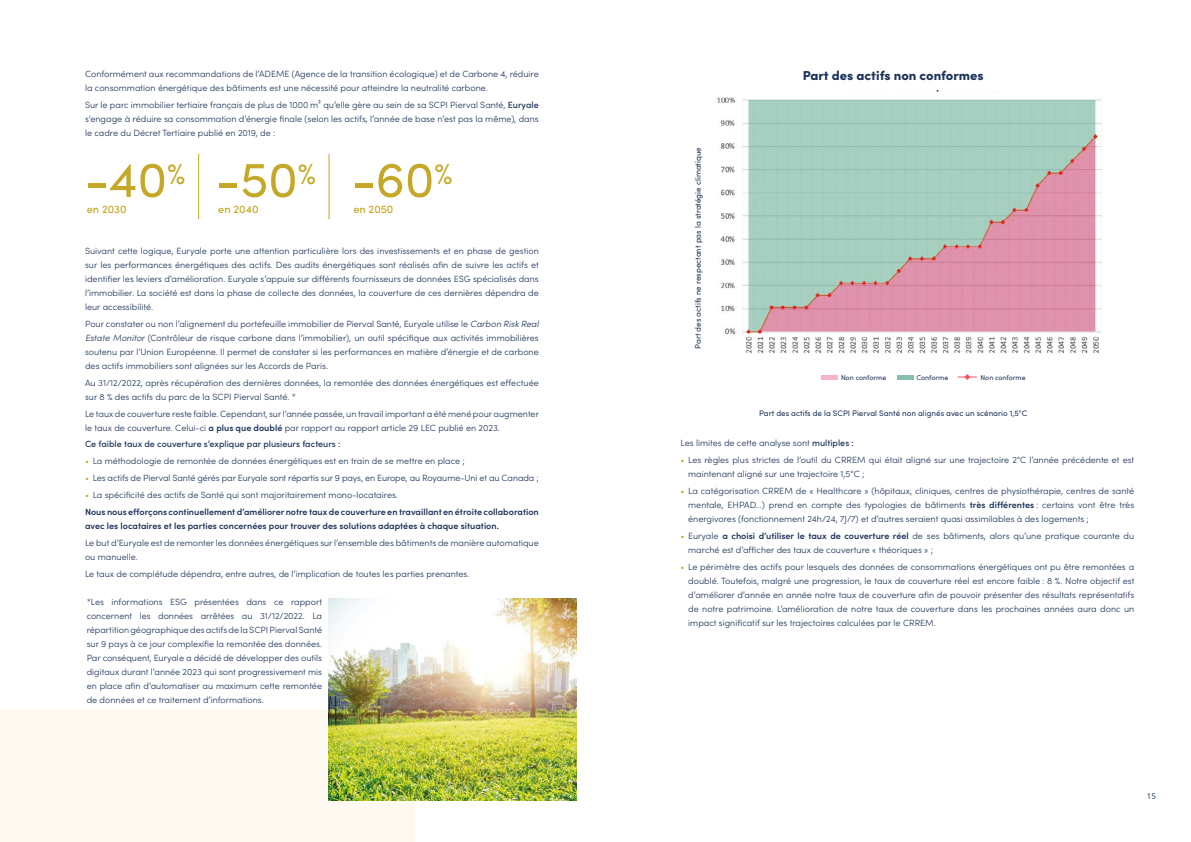
<style>
.page{position:relative;width:1191px;height:842px;background:#fff}
.page>*{position:absolute;margin:0;border:0;box-sizing:border-box;transform-origin:0 0}
.t1{font:50px "Sofia Pro";color:#c5a827}
.t2{font:900 13px "Sofia Pro";color:#1c3258}
.t3{font:500 11px "Sofia Pro";color:#c5a827}
.t4{font:300 9px/14px "Sofia Pro";color:#1c3258}
.t5{font:600 9px/16.8px "Sofia Pro";color:#1c3258}
.t6{font:500 9px "Sofia Pro";color:#1c3258}
.t7{font:8px "Sofia Pro";color:#1c3258}
.t8{font:8px "Open Sans LO";color:#1c3258}
.t9{font:7px "Sofia Pro";color:#1c3258}
.s1{font-weight:500}
.s2{font-style:italic}
.s3{font-weight:600}
.s4{color:#c5a827}
.s5{font-weight:300;color:#c5a827}
.s6{font-weight:300}
</style>
<div class="page">
<hr style="left:198px;top:154px;width:1px;height:65px;background:#c5a827">
<hr style="left:329px;top:154px;width:1px;height:65px;background:#c5a827">
<img style="left:717px;top:91px;width:385px;height:262px">
<div style="left:0;top:709px;width:414px;height:133px;background:#fefaf2"></div>
<img style="left:329px;top:598px;width:248px;height:203px">
<hr style="left:821px;top:375px;width:17px;height:4px;background:#f5b3cd">
<hr style="left:896px;top:375px;width:17px;height:4px;background:#87bfaa">
<svg style="left:957px;top:374px;width:20px;height:6px"></svg>
<p class="t4" style="left:85px;top:67px;width:455px">Conformément aux recommandations de l’ADEME (Agence de la transition écologique) et de Carbone 4, réduire la consommation énergétique des bâtiments est une nécessité pour atteindre la neutralité carbone.</p>
<p class="t4" style="left:85px;top:98px;width:455px;text-align:justify">Sur le parc immobilier tertiaire français de plus de 1000 m² qu’elle gère au sein de sa SCPI Pierval Santé, <span class="s1">Euryale </span>s’engage à réduire sa consommation d’énergie finale (selon les actifs, l’année de base n’est pas la même), dans le cadre du Décret Tertiaire publié en 2019, de :</p>
<h1 class="t1" style="left:85px;top:143px;width:369px">-40<sup>%</sup> -50<sup>%</sup> -60<sup>%</sup></h1>
<p class="t3" style="left:87px;top:201px;width:41px">en 2030</p>
<p class="t3" style="left:218px;top:201px;width:42px">en 2040</p>
<p class="t3" style="left:353px;top:201px;width:42px">en 2050</p>
<p class="t4" style="left:85px;top:243px;width:455px;text-align:justify">Suivant cette logique, Euryale porte une attention particulière lors des investissements et en phase de gestion sur les performances énergétiques des actifs. Des audits énergétiques sont réalisés afin de suivre les actifs et identifier les leviers d’amélioration. Euryale s’appuie sur différents fournisseurs de données ESG spécialisés dans l’immobilier. La société est dans la phase de collecte des données, la couverture de ces dernières dépendra de leur accessibilité.</p>
<p class="t4" style="left:85px;top:316px;width:455px;text-align:justify">Pour constater ou non l’alignement du portefeuille immobilier de Pierval Santé, Euryale utilise le <span class="s2">Carbon Risk Real Estate Monitor</span> (Contrôleur de risque carbone dans l’immobilier), un outil spécifique aux activités immobilières soutenu par l’Union Européenne. Il permet de constater si les performances en matière d’énergie et de carbone des actifs immobiliers sont alignées sur les Accords de Paris.</p>
<p class="t4" style="left:85px;top:375px;width:455px">Au 31/12/2022, après récupération des dernières données, la remontée des données énergétiques est effectuée sur 8 % des actifs du parc de la SCPI Pierval Santé. *</p>
<p class="t4" style="left:85px;top:406px;width:455px">Le taux de couverture reste faible. Cependant, sur l’année passée, un travail important a été mené pour augmenter le taux de couverture. Celui-ci <span class="s3">a plus que doublé</span> par rapport au rapport article 29 LEC publié en 2023.</p>
<p class="t6" style="left:85px;top:438px;width:257px">Ce faible taux de couverture s’explique par plusieurs facteurs :</p>
<p class="t4" style="left:85px;top:454px;width:381px"><span class="s4">•</span> La méthodologie de remontée de données énergétiques est en train de se mettre en place ;</p>
<p class="t4" style="left:85px;top:470px;width:455px"><span class="s4">•</span> Les actifs de Pierval Santé gérés par Euryale sont répartis sur 9 pays, en Europe, au Royaume-Uni et au Canada ;</p>
<p class="t5" style="left:85px;top:486px;width:455px"><span class="s5">•</span> <span class="s6">La spécificité des actifs de Santé qui sont majoritairement mono-locataires.<br></span>Nous nous efforçons continuellement d’améliorer notre taux de couverture en travaillant en étroite collaboration</p>
<p class="t5" style="left:85px;top:517px;width:415px">avec les locataires et les parties concernées pour trouver des solutions adaptées à chaque situation.</p>
<p class="t4" style="left:85px;top:535px;width:455px">Le but d’Euryale est de remonter les données énergétiques sur l’ensemble des bâtiments de manière automatique ou manuelle.</p>
<p class="t4" style="left:85px;top:566px;width:386px">Le taux de complétude dépendra, entre autres, de l’implication de toutes les parties prenantes.</p>
<p class="t4" style="left:87px;top:594px;width:237px;text-align:justify">*Les informations ESG présentées dans ce rapport concernent les données arrêtées au 31/12/2022. La répartition géographique des actifs de la SCPI Pierval Santé sur 9 pays à ce jour complexifie la remontée des données.<br>Par conséquent, Euryale a décidé de développer des outils digitaux durant l’année 2023 qui sont progressivement mis en place afin d’automatiser au maximum cette remontée de données et ce traitement d’informations.</p>
<p class="t7" style="left:692px;top:349px;width:203px;rotate:-90deg">Part des actifs ne respectant pas la stratégie climatique</p>
<h2 class="t2" style="left:802px;top:65px;width:183px">Part des actifs non conformes</h2>
<p class="t9" style="left:841px;top:372px;width:47px">Non conforme</p>
<p class="t9" style="left:916px;top:372px;width:33px">Conforme</p>
<p class="t9" style="left:980px;top:372px;width:47px">Non conforme</p>
<p class="t7" style="left:759px;top:407px;width:270px">Part des actifs de la SCPI Pierval Santé non alignés avec un scénario 1,5°C</p>
<p class="t4" style="left:680px;top:436px;width:175px">Les limites de cette analyse sont <span class="s1">multiples :</span></p>
<p class="t4" style="left:688px;top:453px;width:447px;text-indent:-8px"><span class="s4">•</span> Les règles plus strictes de l’outil du CRREM qui était aligné sur une trajectoire 2°C l’année précédente et est maintenant aligné sur une trajectoire 1,5°C ;</p>
<p class="t4" style="left:688px;top:483px;width:447px;text-align:justify;text-indent:-8px"><span class="s4">•</span> La catégorisation CRREM de « Healthcare » (hôpitaux, cliniques, centres de physiothérapie, centres de santé mentale, EHPAD…) prend en compte des typologies de bâtiments <span class="s3">très différentes</span> : certains vont être très énergivores (fonctionnement 24h/24, 7J/7) et d’autres seraient quasi assimilables à des logements ;</p>
<p class="t4" style="left:688px;top:528px;width:447px;text-indent:-8px"><span class="s4">•</span> Euryale <span class="s3">a choisi d’utiliser le taux de couverture réel</span> de ses bâtiments, alors qu’une pratique courante du marché est d’afficher des taux de couverture « théoriques » ;</p>
<p class="t4" style="left:688px;top:559px;width:447px;text-align:justify;text-indent:-8px"><span class="s4">•</span> Le périmètre des actifs pour lesquels des données de consommations énergétiques ont pu être remontées a doublé. Toutefois, malgré une progression, le taux de couverture réel est encore faible : 8 %. Notre objectif est d’améliorer d’année en année notre taux de couverture afin de pouvoir présenter des résultats représentatifs de notre patrimoine. L’amélioration de notre taux de couverture dans les prochaines années aura donc un impact significatif sur les trajectoires calculées par le CRREM.</p>
<p class="t8" style="left:1146px;top:791px;width:11px">15</p>
</div>
